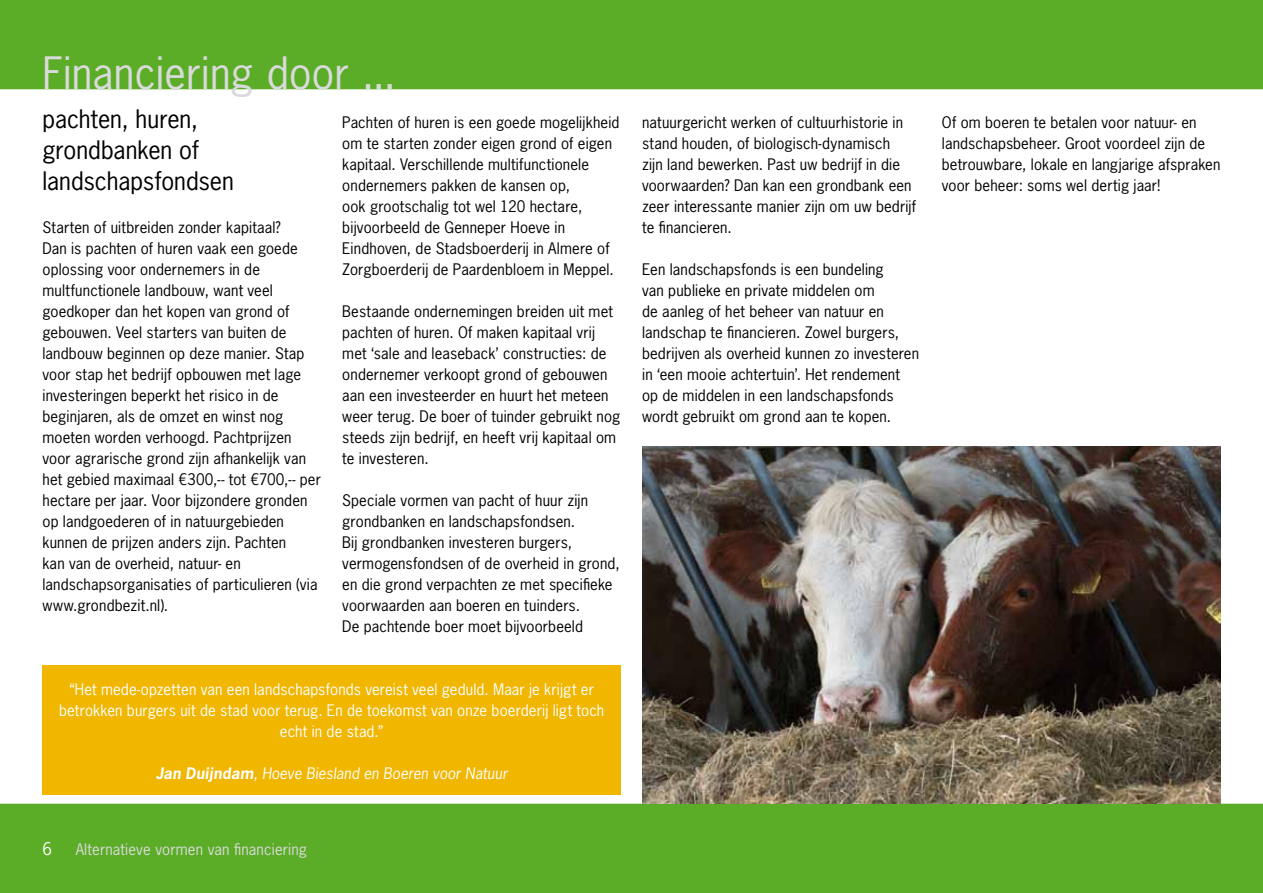
<style>
.page{position:relative;width:1263px;height:893px;background:#fff}
.page>*{position:absolute;margin:0;border:0;box-sizing:border-box;transform-origin:0 0}
.t1{font:42px "News Gothic Std";letter-spacing:.005em;color:#d9dadb}
.t2{font:24px/31.5px "News Gothic Std";color:#000}
.t3{font:16.5px "News Gothic Std";color:#fff}
.t4{font:15px/21px "News Gothic Std";letter-spacing:.01em;color:#000}
.t5{font:15px/21px "News Gothic Std";letter-spacing:.01em;color:#fff;text-align:center}
.t6{font:italic 15px "News Gothic Std";letter-spacing:.005em;color:#fff}
.t7{font:15px "News Gothic Std";letter-spacing:.01em;color:#d9dadb}
.s1{font-weight:700}
</style>
<div class="page">
<div style="left:0;top:0;width:1263px;height:89px;background:#5bac26"></div>
<div style="left:0;top:804px;width:1263px;height:89px;background:#5bac26"></div>
<div style="left:43px;top:665px;width:578px;height:130px;background:#f0b600"></div>
<img style="left:642px;top:446px;width:578px;height:358px">
<h1 class="t1" style="left:43px;top:46px;width:355px">Financiering door ...</h1>
<h2 class="t2" style="left:43px;top:103px;width:193px">pachten, huren, grondbanken of landschapsfondsen</h2>
<p class="t4" style="left:43px;top:216px;width:280px">Starten of uitbreiden zonder kapitaal?<br>Dan is pachten of huren vaak een goede oplossing voor ondernemers in de multfunctionele landbouw, want veel goedkoper dan het kopen van grond of gebouwen. Veel starters van buiten de landbouw beginnen op deze manier. Stap voor stap het bedrijf opbouwen met lage investeringen beperkt het risico in de beginjaren, als de omzet en winst nog moeten worden verhoogd. Pachtprijzen voor agrarische grond zijn afhankelijk van het gebied maximaal €300,-- tot €700,-- per hectare per jaar. Voor bijzondere gronden op landgoederen of in natuurgebieden kunnen de prijzen anders zijn. Pachten<br>kan van de overheid, natuur- en landschapsorganisaties of particulieren (via www.grondbezit.nl).</p>
<p class="t4" style="left:342px;top:111px;width:279px">Pachten of huren is een goede mogelijkheid om te starten zonder eigen grond of eigen kapitaal. Verschillende multifunctionele ondernemers pakken de kansen op,<br>ook grootschalig tot wel 120 hectare, bijvoorbeeld de Genneper Hoeve in Eindhoven, de Stadsboerderij in Almere of Zorgboerderij de Paardenbloem in Meppel.</p>
<p class="t4" style="left:342px;top:300px;width:279px">Bestaande ondernemingen breiden uit met pachten of huren. Of maken kapitaal vrij met ‘sale and leaseback’ constructies: de ondernemer verkoopt grond of gebouwen aan een investeerder en huurt het meteen weer terug. De boer of tuinder gebruikt nog steeds zijn bedrijf, en heeft vrij kapitaal om te investeren.</p>
<p class="t4" style="left:342px;top:489px;width:279px">Speciale vormen van pacht of huur zijn grondbanken en landschapsfondsen.<br>Bij grondbanken investeren burgers, vermogensfondsen of de overheid in grond, en die grond verpachten ze met specifieke voorwaarden aan boeren en tuinders.<br>De pachtende boer moet bijvoorbeeld</p>
<p class="t5" style="left:59px;top:678px;width:547px">“Het mede-opzetten van een landschapsfonds vereist veel geduld. Maar je krijgt er betrokken burgers uit de stad voor terug. En de toekomst van onze boerderij ligt toch echt in de stad.”</p>
<p class="t6" style="left:156px;top:763px;width:353px"><span class="s1">Jan Duijndam</span>, Hoeve Biesland en Boeren voor Natuur</p>
<p class="t4" style="left:642px;top:111px;width:276px">natuurgericht werken of cultuurhistorie in stand houden, of biologisch-dynamisch<br>zijn land bewerken. Past uw bedrijf in die voorwaarden? Dan kan een grondbank een zeer interessante manier zijn om uw bedrijf te financieren.</p>
<p class="t4" style="left:642px;top:258px;width:279px">Een landschapsfonds is een bundeling<br>van publieke en private middelen om<br>de aanleg of het beheer van natuur en landschap te financieren. Zowel burgers, bedrijven als overheid kunnen zo investeren in ‘een mooie achtertuin’. Het rendement op de middelen in een landschapsfonds wordt gebruikt om grond aan te kopen.</p>
<p class="t4" style="left:942px;top:111px;width:280px">Of om boeren te betalen voor natuur- en landschapsbeheer. Groot voordeel zijn de betrouwbare, lokale en langjarige afspraken voor beheer: soms wel dertig jaar!</p>
<p class="t3" style="left:43px;top:838px;width:11px">6</p>
<p class="t7" style="left:76px;top:839px;width:233px">Alternatieve vormen van financiering</p>
</div>
